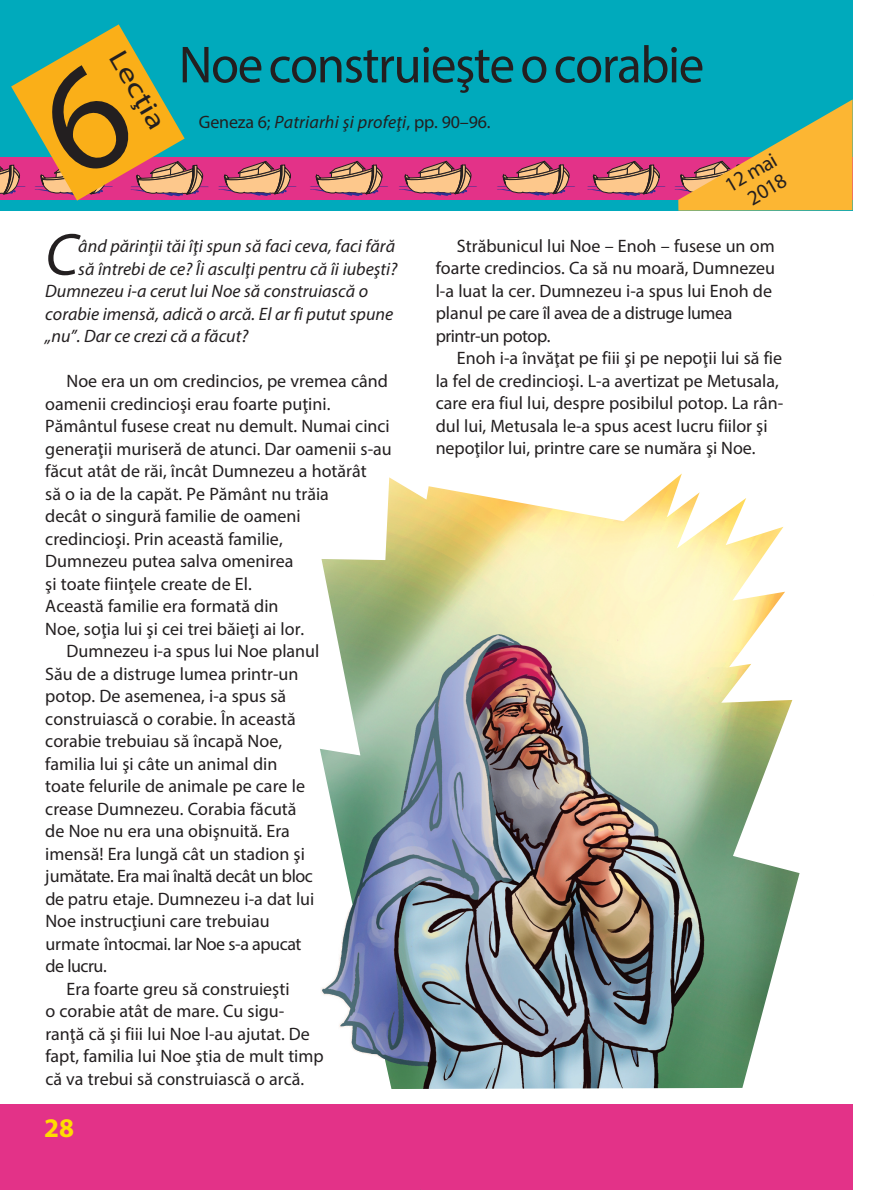
<style>
.page{position:relative;width:874px;height:1190px;background:#fff}
.page>*{position:absolute;margin:0;border:0;box-sizing:border-box;transform-origin:0 0}
.t1{font:italic 59.85px "Myriad Pro";color:#231f20}
.t2{font:52.5px "Myriad Pro";letter-spacing:-.025em;color:#231f20}
.t3{font:27px "Myriad Pro";color:#231f20;scale:1.3 1}
.t4{font:700 27px "Myriad Pro";color:#ffdd01}
.t5{font:21px/22.5px "Myriad Pro";color:#231f20;text-align:center}
.t6{font:18px/22.5px "Myriad Pro";color:#231f20}
.t7{font:italic 18px "Myriad Pro";color:#231f20}
.t8{font:18px "Myriad Pro";letter-spacing:-.025em;color:#231f20}
.s1{font-style:italic}
</style>
<div class="page">
<div style="left:0;top:0;width:853px;height:210px;background:#00aabc"></div>
<div style="left:0;top:157px;width:853px;height:43px;background:#e33288"></div>
<svg style="left:587px;top:161px;width:78px;height:35px"></svg>
<svg style="left:497px;top:161px;width:78px;height:35px"></svg>
<svg style="left:399px;top:161px;width:78px;height:35px"></svg>
<svg style="left:310px;top:161px;width:78px;height:35px"></svg>
<svg style="left:218px;top:161px;width:79px;height:35px"></svg>
<div style="left:0;top:1104px;width:853px;height:86px;background:#e33288"></div>
<img style="left:320px;top:473px;width:479px;height:616px">
<svg style="left:674px;top:100px;width:178px;height:111px"></svg>
<hr style="left:399px;top:0;width:42px;height:1px;background:#000">
<hr style="left:399px;top:1189px;width:42px;height:1px;background:#000">
<hr style="left:873px;top:574px;width:1px;height:42px;background:#000">
<svg style="left:0;top:24px;width:209px;height:177px"></svg>
<h3 class="t3" style="left:125px;top:47px;width:68px;rotate:60deg">Lecţia</h3>
<h2 class="t2" style="left:179px;top:45px;width:527px">Noeconstruieşteocorabie</h2>
<p class="t6" style="left:199px;top:112px;width:293px">Geneza 6; <span class="s1">Patriarhi şi profeţi</span>, pp. 90–96.</p>
<p class="t5" style="left:722px;top:178px;width:58px;rotate:-30deg">12 mai<br>2018</p>
<h1 class="t1" style="left:45px;top:232px;width:35px">C</h1>
<p class="t7" style="left:78px;top:239px;width:318px">ând părinţii tăi îţi spun să faci ceva, faci fără</p>
<p class="t7" style="left:78px;top:262px;width:320px">să întrebi de ce? Îi asculţi pentru că îi iubeşti?</p>
<p class="t7" style="left:45px;top:284px;width:324px">Dumnezeu i-a cerut lui Noe să construiască o</p>
<p class="t7" style="left:45px;top:307px;width:349px">corabie imensă, adică o arcă. El ar fi putut spune</p>
<p class="t7" style="left:45px;top:329px;width:204px">„nu”. Dar ce crezi că a făcut?</p>
<p class="t6" style="left:67px;top:371px;width:323px">Noe era un om credincios, pe vremea când</p>
<p class="t6" style="left:45px;top:394px;width:287px">oamenii credincioşi erau foarte puţini.</p>
<p class="t6" style="left:45px;top:416px;width:346px">Pământul fusese creat nu demult. Numai cinci</p>
<p class="t6" style="left:45px;top:439px;width:348px">generaţii muriseră de atunci. Dar oamenii s-au</p>
<p class="t6" style="left:45px;top:461px;width:323px">făcut atât de răi, încât Dumnezeu a hotărât</p>
<p class="t6" style="left:45px;top:484px;width:285px">să o ia de la capăt. Pe Pământ nu trăia</p>
<p class="t6" style="left:45px;top:506px;width:257px">decât o singură familie de oameni</p>
<p class="t6" style="left:45px;top:529px;width:239px">credincioşi. Prin această familie,</p>
<p class="t6" style="left:45px;top:551px;width:250px">Dumnezeu putea salva omenirea</p>
<p class="t6" style="left:45px;top:574px;width:208px">şi toate fiinţele create de El.</p>
<p class="t6" style="left:45px;top:596px;width:235px">Această familie era formată din</p>
<p class="t6" style="left:45px;top:619px;width:260px">Noe, soţia lui şi cei trei băieţi ai lor.</p>
<p class="t6" style="left:67px;top:641px;width:254px">Dumnezeu i-a spus lui Noe planul</p>
<p class="t6" style="left:45px;top:664px;width:255px">Său de a distruge lumea printr-un</p>
<p class="t6" style="left:45px;top:686px;width:242px">potop. De asemenea, i-a spus să</p>
<p class="t6" style="left:45px;top:709px;width:252px">construiască o corabie. În această</p>
<p class="t6" style="left:45px;top:731px;width:238px">corabie trebuiau să încapă Noe,</p>
<p class="t6" style="left:45px;top:754px;width:233px">familia lui şi câte un animal din</p>
<p class="t6" style="left:45px;top:776px;width:261px">toate felurile de animale pe care le</p>
<p class="t6" style="left:45px;top:799px;width:253px">crease Dumnezeu. Corabia făcută</p>
<p class="t6" style="left:45px;top:821px;width:246px">de Noe nu era una obişnuită. Era</p>
<p class="t6" style="left:45px;top:844px;width:261px">imensă! Era lungă cât un stadion şi</p>
<p class="t8" style="left:45px;top:869px;width:269px">jumătate. Era mai înaltă decât un bloc</p>
<p class="t6" style="left:45px;top:889px;width:271px">de patru etaje. Dumnezeu i-a dat lui</p>
<p class="t6" style="left:45px;top:911px;width:226px">Noe instrucţiuni care trebuiau</p>
<p class="t8" style="left:45px;top:937px;width:258px">urmate întocmai. Iar Noe s-a apucat</p>
<p class="t6" style="left:45px;top:956px;width:63px">de lucru.</p>
<p class="t6" style="left:67px;top:979px;width:224px">Era foarte greu să construieşti</p>
<p class="t6" style="left:45px;top:1001px;width:241px">o corabie atât de mare. Cu sigu-</p>
<p class="t6" style="left:45px;top:1024px;width:266px">ranţă că şi fiii lui Noe l-au ajutat. De</p>
<p class="t6" style="left:45px;top:1046px;width:280px">fapt, familia lui Noe ştia de mult timp</p>
<p class="t6" style="left:45px;top:1069px;width:260px">că va trebui să construiască o arcă.</p>
<h3 class="t4" style="left:44px;top:1117px;width:31px">28</h3>
<p class="t6" style="left:436px;top:236px;width:341px;text-indent:21px">Străbunicul lui Noe – Enoh – fusese un om foarte credincios. Ca să nu moară, Dumnezeu l-a luat la cer. Dumnezeu i-a spus lui Enoh de planul pe care îl avea de a distruge lumea printr-un potop.</p>
<p class="t6" style="left:436px;top:348px;width:349px;text-indent:21px">Enoh i-a învăţat pe fiii şi pe nepoţii lui să fie la fel de credincioşi. L-a avertizat pe Metusala, care era fiul lui, despre posibilul potop. La rân&shy;dul lui, Metusala le-a spus acest lucru fiilor şi nepoţilor lui, printre care se număra şi Noe.</p>
</div>
